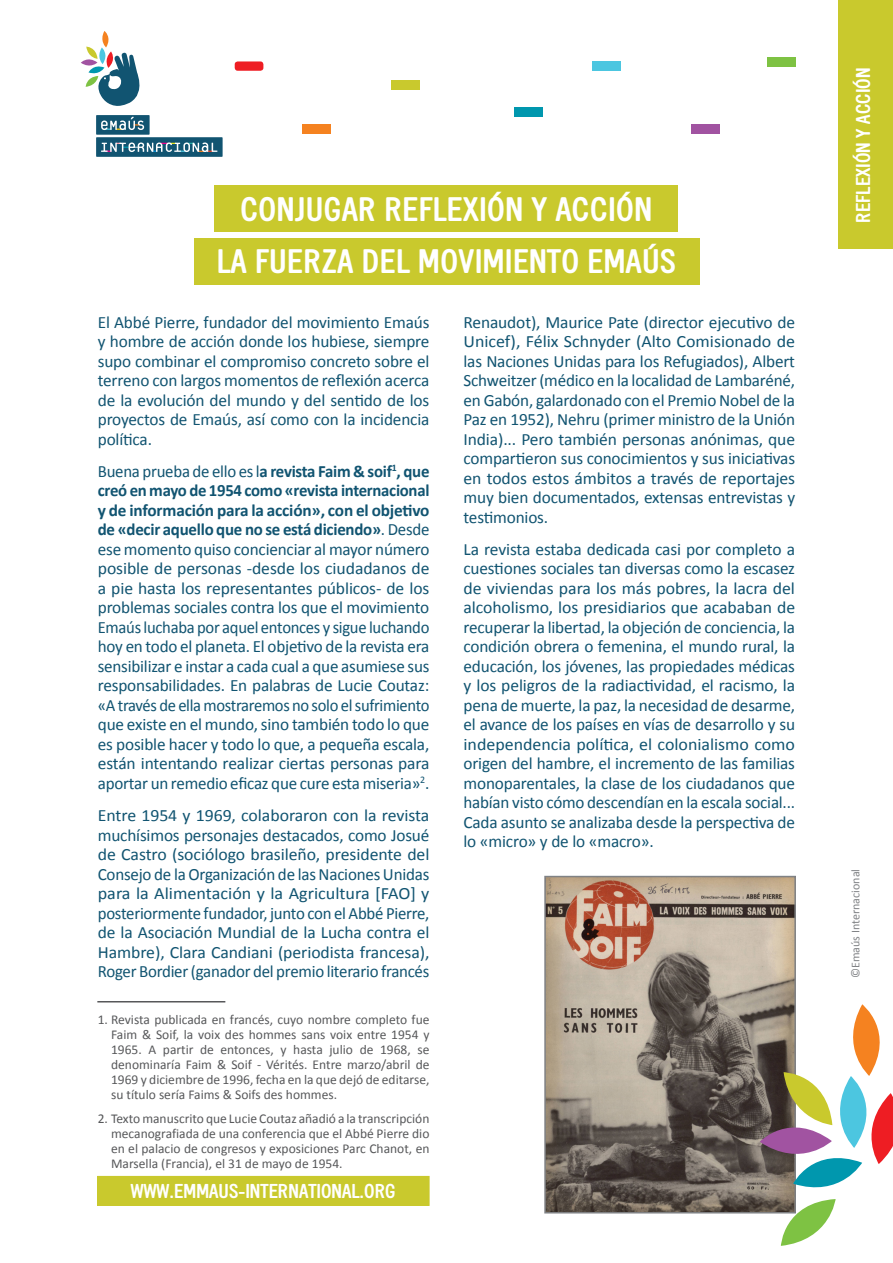
<style>
.page{position:relative;width:893px;height:1263px;background:#fff}
.page>*{position:absolute;margin:0;border:0;box-sizing:border-box;transform-origin:0 0}
.t1{font:700 33px "Emmaus";color:#fff}
.t2{font:700 19.5px "Emmaus";letter-spacing:-.01em;color:#fff}
.t3{font:17.25px/19.5px "Calibri";letter-spacing:-.01em;color:#115471;text-align:justify}
.t4{font:13.5px/15px "Calibri";color:#57585a;text-align:justify}
.t5{font:12px "Calibri";color:#808285}
.s1{font-weight:700}
</style>
<div class="page">
<div style="left:215px;top:185px;width:463px;height:47px;background:#c9c92d"></div>
<div style="left:98px;top:1176px;width:331px;height:29px;background:#c9c92d"></div>
<div style="left:97px;top:1176px;width:332px;height:30px;border:1px solid #c9c92d"></div>
<div style="left:194px;top:238px;width:505px;height:47px;background:#c9c92d"></div>
<div style="left:839px;top:0;width:54px;height:248px;background:#c9c92d"></div>
<div style="left:235px;top:61px;width:28px;height:10px;background:#ee1d23;border-radius:3px"></div>
<div style="left:302px;top:124px;width:29px;height:10px;background:#f58220"></div>
<div style="left:592px;top:62px;width:29px;height:9px;background:#4cc6e0"></div>
<div style="left:514px;top:108px;width:29px;height:9px;background:#0097ae"></div>
<div style="left:391px;top:81px;width:29px;height:9px;background:#c9c92d"></div>
<div style="left:767px;top:58px;width:29px;height:9px;background:#7ec243"></div>
<div style="left:691px;top:124px;width:29px;height:10px;background:#a153a1"></div>
<hr style="left:97px;top:1001px;width:128px;height:1px;background:#57585a">
<img style="left:547px;top:879px;width:246px;height:331px">
<div style="left:544px;top:876px;width:252px;height:337px;border:2px solid #808285"></div>
<svg style="left:760px;top:1004px;width:133px;height:242px"></svg>
<svg style="left:81px;top:32px;width:59px;height:74px"></svg>
<div style="left:96px;top:115px;width:54px;height:20px;background:#115471"></div>
<div style="left:96px;top:137px;width:127px;height:20px;background:#115471"></div>
<svg style="left:101px;top:117px;width:43px;height:13px"></svg>
<svg style="left:101px;top:142px;width:116px;height:10px"></svg>
<p class="t1" style="left:240px;top:190px;width:414px">CONJUGAR REFLEXIÓN Y ACCIÓN</p>
<p class="t1" style="left:217px;top:243px;width:461px">LA FUERZA DEL MOVIMIENTO EMAÚS</p>
<p class="t3" style="left:98px;top:312px;width:333px">El Abbé Pierre, fundador del movimiento Emaús y hombre de acción donde los hubiese, siempre supo combinar el compromiso concreto sobre el terreno con largos momentos de reflexión acerca de la evolución del mundo y del sentido de los proyectos de Emaús, así como con la incidencia política.</p>
<p class="t3" style="left:98px;top:461px;width:333px">Buena prueba de ello es l<span class="s1">a revista Faim &amp; soif</span><sup>1</sup><span class="s1">, que creó en mayo de 1954 como «revista internacional y de información para la acción», con el objetivo de «decir aquello que no se está diciendo»</span>. Desde ese momento quiso concienciar al mayor número posible de personas -desde los ciudadanos de a pie hasta los representantes públicos- de los problemas sociales contra los que el movimiento Emaús luchaba por aquel entonces y sigue luchando hoy en todo el planeta. El objetivo de la revista era sensibilizar e instar a cada cual a que asumiese sus responsabilidades. En palabras de Lucie Coutaz: «A través de ella mostraremos no solo el sufrimiento que existe en el mundo, sino también todo lo que es posible hacer y todo lo que, a pequeña escala, están intentando realizar ciertas personas para aportar un remedio eficaz que cure esta miseria»<sup>2</sup>.</p>
<p class="t3" style="left:98px;top:806px;width:333px">Entre 1954 y 1969, colaboraron con la revista muchísimos personajes destacados, como Josué de Castro (sociólogo brasileño, presidente del Consejo de la Organización de las Naciones Unidas para la Alimentación y la Agricultura [FAO] y posteriormente fundador, junto con el Abbé Pierre, de la Asociación Mundial de la Lucha contra el Hambre), Clara Candiani (periodista francesa), Roger Bordier (ganador del premio literario francés</p>
<p class="t4" style="left:111px;top:1012px;width:320px;text-indent:-13px">1. Revista publicada en francés, cuyo nombre completo fue Faim &amp; Soif, la voix des hommes sans voix entre 1954 y 1965. A partir de entonces, y hasta julio de 1968, se denominaría Faim &amp; Soif - Vérités. Entre marzo/abril de 1969 y diciembre de 1996, fecha en la que dejó de editarse, su título sería Faims &amp; Soifs des hommes.</p>
<p class="t4" style="left:111px;top:1111px;width:320px;text-indent:-13px">2. Texto manuscrito que Lucie Coutaz añadió a la transcripción mecanografiada de una conferencia que el Abbé Pierre dio en el palacio de congresos y exposiciones Parc Chanot, en Marsella (Francia), el 31 de mayo de 1954.</p>
<p class="t2" style="left:131px;top:1180px;width:267px">WWW.EMMAUS-INTERNATIONAL.ORG</p>
<p class="t3" style="left:463px;top:312px;width:333px">Renaudot), Maurice Pate (director ejecutivo de Unicef), Félix Schnyder (Alto Comisionado de las Naciones Unidas para los Refugiados), Albert Schweitzer (médico en la localidad de Lambaréné, en Gabón, galardonado con el Premio Nobel de la Paz en 1952), Nehru (primer ministro de la Unión India)... Pero también personas anónimas, que compartieron sus conocimientos y sus iniciativas en todos estos ámbitos a través de reportajes muy bien documentados, extensas entrevistas y testimonios.</p>
<p class="t3" style="left:463px;top:539px;width:333px">La revista estaba dedicada casi por completo a cuestiones sociales tan diversas como la escasez de viviendas para los más pobres, la lacra del alcoholismo, los presidiarios que acababan de recuperar la libertad, la objeción de conciencia, la condición obrera o femenina, el mundo rural, la educación, los jóvenes, las propiedades médicas y los peligros de la radiactividad, el racismo, la pena de muerte, la paz, la necesidad de desarme, el avance de los países en vías de desarrollo y su independencia política, el colonialismo como origen del hambre, el incremento de las familias monoparentales, la clase de los ciudadanos que habían visto cómo descendían en la escala social...<br>Cada asunto se analizaba desde la perspectiva de lo «micro» y de lo «macro».</p>
<p class="t2" style="left:852px;top:223px;width:157px;rotate:-90deg">REFLEXIÓN Y ACCIÓN</p>
<p class="t5" style="left:848px;top:978px;width:111px;rotate:-90deg">©Emaús Internacional</p>
</div>
